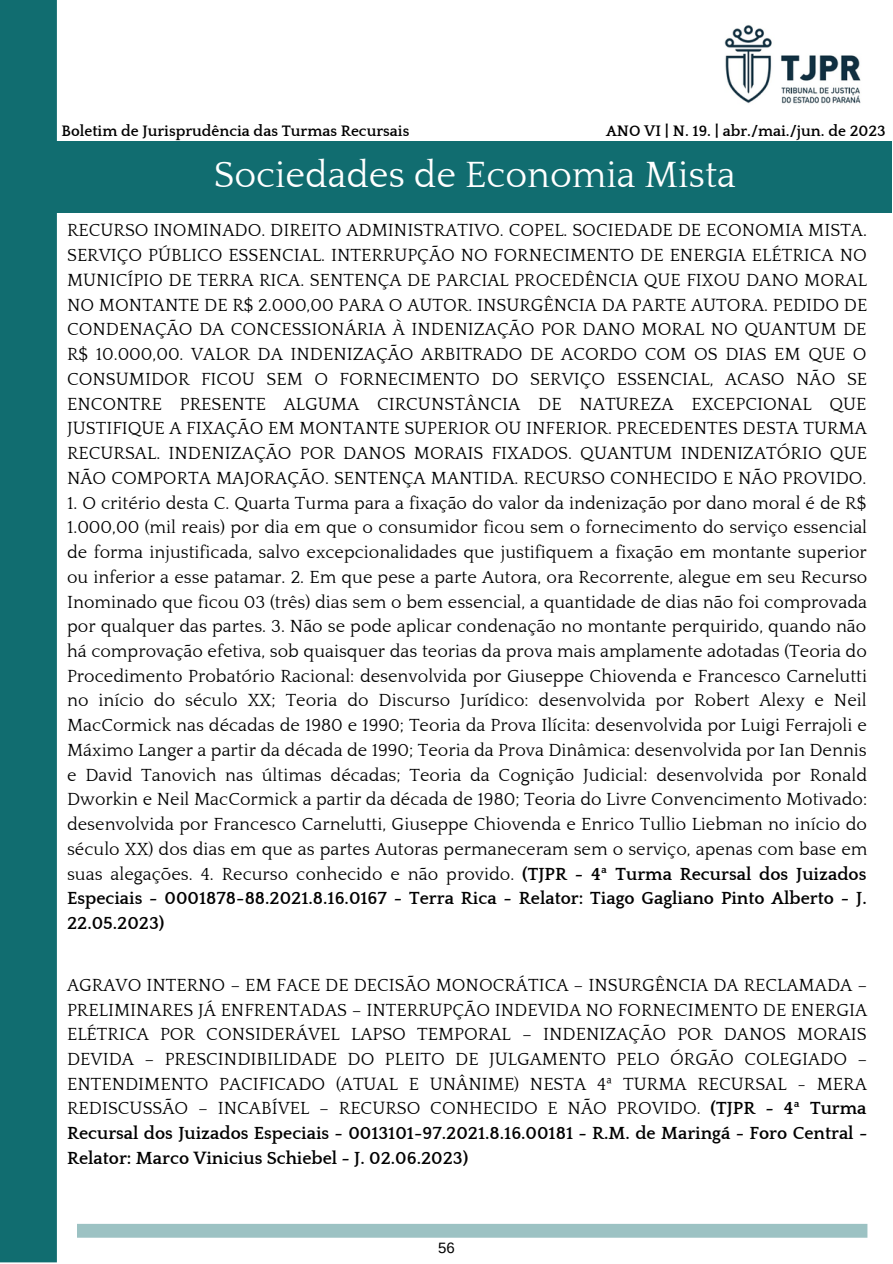
<style>
.page{position:relative;width:893px;height:1264px;background:#fff}
.page>*{position:absolute;margin:0;border:0;box-sizing:border-box;transform-origin:0 0}
.t1{font:37.5px "Quattrocento";color:#fff}
.t2{font:18px/24.8px "Quattrocento";color:#000;text-align:justify}
.t3{font:700 15.6px "Quattrocento";color:#000}
.t4{font:15px "Arimo";color:#000}
.s1{font-weight:700}
</style>
<div class="page">
<div style="left:0;top:0;width:57px;height:1262px;background:#116d70"></div>
<img style="left:724px;top:25px;width:137px;height:79px">
<div style="left:47px;top:141px;width:844px;height:71px;background:#116d70"></div>
<svg style="left:77px;top:1223px;width:790px;height:14px;background:#a2c5c6"></svg>
<p class="t3" style="left:606px;top:123px;width:281px">ANO VI | N. 19. | abr./mai./jun. de 2023</p>
<p class="t3" style="left:62px;top:123px;width:349px">Boletim de Jurisprudência das Turmas Recursais</p>
<p class="t1" style="left:214px;top:156px;width:523px">Sociedades de Economia Mista</p>
<p class="t2" style="left:67px;top:219px;width:801px">RECURSO INOMINADO. DIREITO ADMINISTRATIVO. COPEL. SOCIEDADE DE ECONOMIA MISTA.<br>SERVIÇO PÚBLICO ESSENCIAL. INTERRUPÇÃO NO FORNECIMENTO DE ENERGIA ELÉTRICA NO MUNICÍPIO DE TERRA RICA. SENTENÇA DE PARCIAL PROCEDÊNCIA QUE FIXOU DANO MORAL NO MONTANTE DE R$ 2.000,00 PARA O AUTOR. INSURGÊNCIA DA PARTE AUTORA. PEDIDO DE CONDENAÇÃO DA CONCESSIONÁRIA À INDENIZAÇÃO POR DANO MORAL NO QUANTUM DE R$ 10.000,00. VALOR DA INDENIZAÇÃO ARBITRADO DE ACORDO COM OS DIAS EM QUE O CONSUMIDOR FICOU SEM O FORNECIMENTO DO SERVIÇO ESSENCIAL, ACASO NÃO SE ENCONTRE PRESENTE ALGUMA CIRCUNSTÂNCIA DE NATUREZA EXCEPCIONAL QUE JUSTIFIQUE A FIXAÇÃO EM MONTANTE SUPERIOR OU INFERIOR. PRECEDENTES DESTA TURMA RECURSAL. INDENIZAÇÃO POR DANOS MORAIS FIXADOS. QUANTUM INDENIZATÓRIO QUE NÃO COMPORTA MAJORAÇÃO. SENTENÇA MANTIDA. RECURSO CONHECIDO E NÃO PROVIDO.</p>
<p class="t2" style="left:67px;top:491px;width:801px">1. O critério desta C. Quarta Turma para a fixação do valor da indenização por dano moral é de R$ 1.000,00 (mil reais) por dia em que o consumidor ficou sem o fornecimento do serviço essencial de forma injustificada, salvo excepcionalidades que justifiquem a fixação em montante superior ou inferior a esse patamar. 2. Em que pese a parte Autora, ora Recorrente, alegue em seu Recurso Inominado que ficou 03 (três) dias sem o bem essencial, a quantidade de dias não foi comprovada por qualquer das partes. 3. Não se pode aplicar condenação no montante perquirido, quando não há comprovação efetiva, sob quaisquer das teorias da prova mais amplamente adotadas (Teoria do Procedimento Probatório Racional: desenvolvida por Giuseppe Chiovenda e Francesco Carnelutti no início do século XX; Teoria do Discurso Jurídico: desenvolvida por Robert Alexy e Neil MacCormick nas décadas de 1980 e 1990; Teoria da Prova Ilícita: desenvolvida por Luigi Ferrajoli e Máximo Langer a partir da década de 1990; Teoria da Prova Dinâmica: desenvolvida por Ian Dennis e David Tanovich nas últimas décadas; Teoria da Cognição Judicial: desenvolvida por Ronald Dworkin e Neil MacCormick a partir da década de 1980; Teoria do Livre Convencimento Motivado: desenvolvida por Francesco Carnelutti, Giuseppe Chiovenda e Enrico Tullio Liebman no início do século XX) dos dias em que as partes Autoras permaneceram sem o serviço, apenas com base em suas alegações. 4. Recurso conhecido e não provido. <span class="s1">(TJPR - 4ª Turma Recursal dos Juizados Especiais - 0001878-88.2021.8.16.0167 - Terra Rica - Relator: Tiago Gagliano Pinto Alberto - J.<br>22.05.2023)</span></p>
<p class="t2" style="left:67px;top:973px;width:801px">AGRAVO INTERNO – EM FACE DE DECISÃO MONOCRÁTICA – INSURGÊNCIA DA RECLAMADA – PRELIMINARES JÁ ENFRENTADAS – INTERRUPÇÃO INDEVIDA NO FORNECIMENTO DE ENERGIA ELÉTRICA POR CONSIDERÁVEL LAPSO TEMPORAL – INDENIZAÇÃO POR DANOS MORAIS DEVIDA – PRESCINDIBILIDADE DO PLEITO DE JULGAMENTO PELO ÓRGÃO COLEGIADO – ENTENDIMENTO PACIFICADO (ATUAL E UNÂNIME) NESTA 4ª TURMA RECURSAL - MERA REDISCUSSÃO – INCABÍVEL – RECURSO CONHECIDO E NÃO PROVIDO. <span class="s1">(TJPR - 4ª Turma Recursal dos Juizados Especiais - 0013101-97.2021.8.16.00181 - R.M. de Maringá - Foro Central - Relator: Marco Vinicius Schiebel - J. 02.06.2023)</span></p>
<p class="t4" style="left:438px;top:1239px;width:18px">56</p>
</div>
